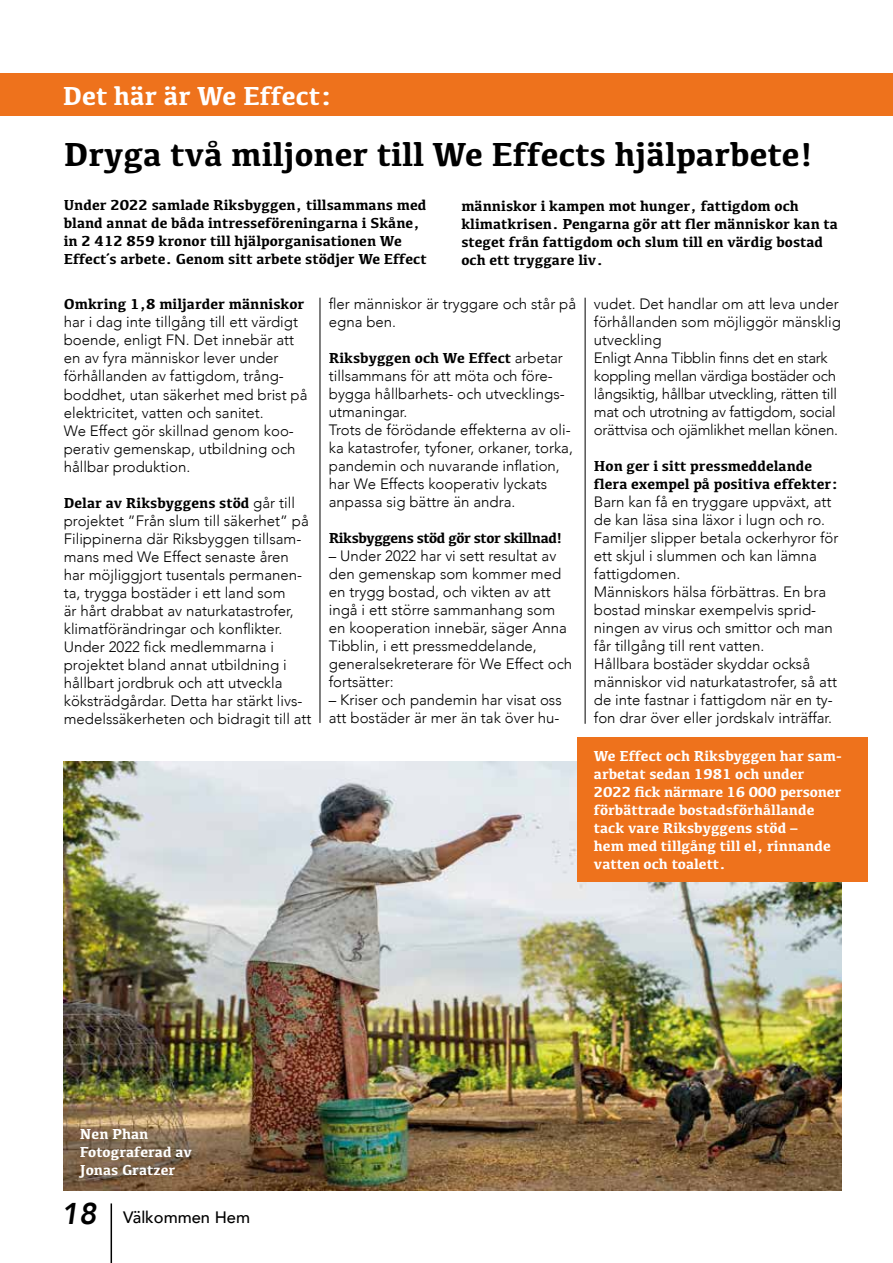
<style>
.page{position:relative;width:893px;height:1263px;background:#fff}
.page>*{position:absolute;margin:0;border:0;box-sizing:border-box;transform-origin:0 0}
.t1{font:700 34.5px "Kefa";color:#000}
.t2{font:700 27px "Kefa";color:#fff}
.t3{font:500 16.5px "Avenir";color:#000}
.t4{font:300 15px/18px "Avenir";color:#000}
.t5{font:700 15px/18px "Kefa";color:#000}
.t6{font:300 15px/18px "Avenir";letter-spacing:-.02em;color:#000}
.t7{font:700 15px/18px "Kefa";color:#fff}
.t8{font:700 15px "Kefa";letter-spacing:-.03em;color:#000}
.s1{font-family:"Avenir";font-weight:300}
.s2{font-weight:800;font-style:italic;font-size:30px}
</style>
<div class="page">
<hr style="left:111px;top:1203px;width:1px;height:60px;background:#000">
<div style="left:0;top:73px;width:893px;height:43px;background:#ee721c"></div>
<img style="left:64px;top:761px;width:778px;height:430px">
<div style="left:577px;top:737px;width:290px;height:145px;background:#ee721c"></div>
<hr style="left:320px;top:298px;width:1px;height:425px;background:#000">
<hr style="left:585px;top:298px;width:1px;height:426px;background:#000">
<h2 class="t2" style="left:63px;top:78px;width:271px">Det här är We Effect:</h2>
<h1 class="t1" style="left:64px;top:132px;width:750px">Dryga två miljoner till We Effects hjälparbete!</h1>
<p class="t5" style="left:64px;top:195px;width:364px">Under 2022 samlade Riksbyggen, tillsammans med bland annat de båda intresseföreningarna i Skåne, in 2 412 859 kronor till hjälporganisationen We Effect´s arbete. Genom sitt arbete stödjer We Effect</p>
<p class="t5" style="left:461px;top:196px;width:378px">människor i kampen mot hunger, fattigdom och klimatkrisen. Pengarna gör att fler människor kan ta steget från fattigdom och slum till en värdig bostad och ett tryggare liv.</p>
<p class="t4" style="left:329px;top:295px;width:249px">fler människor är tryggare och står på egna ben.</p>
<p class="t5" style="left:329px;top:348px;width:236px">Riksbyggen och We Effect <span class="s1">arbetar</span></p>
<p class="t4" style="left:329px;top:367px;width:246px">tillsammans för att möta och före&shy;bygga hållbarhets- och utvecklings&shy;utmaningar.<br>Trots de förödande effekterna av oli&shy;ka katastrofer, tyfoner, orkaner, torka, pandemin och nuvarande inflation, har We Effects kooperativ lyckats anpassa sig bättre än andra.</p>
<p class="t8" style="left:329px;top:528px;width:235px">Riksbyggens stöd gör stor skillnad!</p>
<p class="t4" style="left:329px;top:547px;width:245px">– Under 2022 har vi sett resultat av den gemenskap som kommer med en trygg bostad, och vikten av att ingå i ett större sammanhang som en kooperation innebär, säger Anna<br>Tibblin, i ett pressmeddelande, generalsekreterare för We Effect och fortsätter:</p>
<p class="t4" style="left:329px;top:691px;width:234px">– Kriser och pandemin har visat oss att bostäder är mer än tak över hu-</p>
<p class="t6" style="left:594px;top:295px;width:249px">vudet. Det handlar om att leva under förhållanden som möjliggör mänsklig utveckling<br>Enligt Anna Tibblin finns det en stark koppling mellan värdiga bostäder och långsiktig, hållbar utveckling, rätten till mat och utrotning av fattigdom, social orättvisa och ojämlikhet mellan könen.</p>
<p class="t5" style="left:594px;top:456px;width:246px">Hon ger i sitt pressmeddelande flera exempel på positiva effekter:</p>
<p class="t4" style="left:594px;top:493px;width:246px">Barn kan få en tryggare uppväxt, att de kan läsa sina läxor i lugn och ro.<br>Familjer slipper betala ockerhyror för ett skjul i slummen och kan lämna fattigdomen.<br>Människors hälsa förbättras. En bra bostad minskar exempelvis sprid&shy;ningen av virus och smittor och man får tillgång till rent vatten.<br>Hållbara bostäder skyddar också människor vid naturkatastrofer, så att de inte fastnar i fattigdom när en ty&shy;fon drar över eller jordskalv inträffar.</p>
<p class="t5" style="left:64px;top:295px;width:242px">Omkring 1,8 miljarder människor</p>
<p class="t4" style="left:64px;top:313px;width:245px">har i dag inte tillgång till ett värdigt boende, enligt FN. Det innebär att en av fyra människor lever under förhållanden av fattigdom, trång&shy;boddhet, utan säkerhet med brist på elektricitet, vatten och sanitet.<br>We Effect gör skillnad genom koo&shy;perativ gemenskap, utbildning och hållbar produktion.</p>
<p class="t5" style="left:64px;top:493px;width:233px">Delar av Riksbyggens stöd <span class="s1">går till</span></p>
<p class="t4" style="left:64px;top:511px;width:249px">projektet ”Från slum till säkerhet” på Filippinerna där Riksbyggen tillsam&shy;mans med We Effect senaste åren har möjliggjort tusentals permanen&shy;ta, trygga bostäder i ett land som<br>är hårt drabbat av naturkatastrofer, klimatförändringar och konflikter.<br>Under 2022 fick medlemmarna i projektet bland annat utbildning i hållbart jordbruk och att utveckla köksträdgårdar. Detta har stärkt livs&shy;medelssäkerheten och bidragit till att</p>
<p class="t7" style="left:80px;top:1124px;width:113px">Nen Phan<br>Fotograferad av<br>Jonas Gratzer</p>
<p class="t3" style="left:61px;top:1203px;width:190px"><span class="s2">18</span> Välkommen Hem</p>
<p class="t7" style="left:594px;top:746px;width:249px">We Effect och Riksbyggen har sam&shy;arbetat sedan 1981 och under<br>2022 fick närmare 16 000 personer förbättrade bostadsförhållande tack vare Riksbyggens stöd –<br>hem med tillgång till el, rinnande vatten och toalett.</p>
</div>
